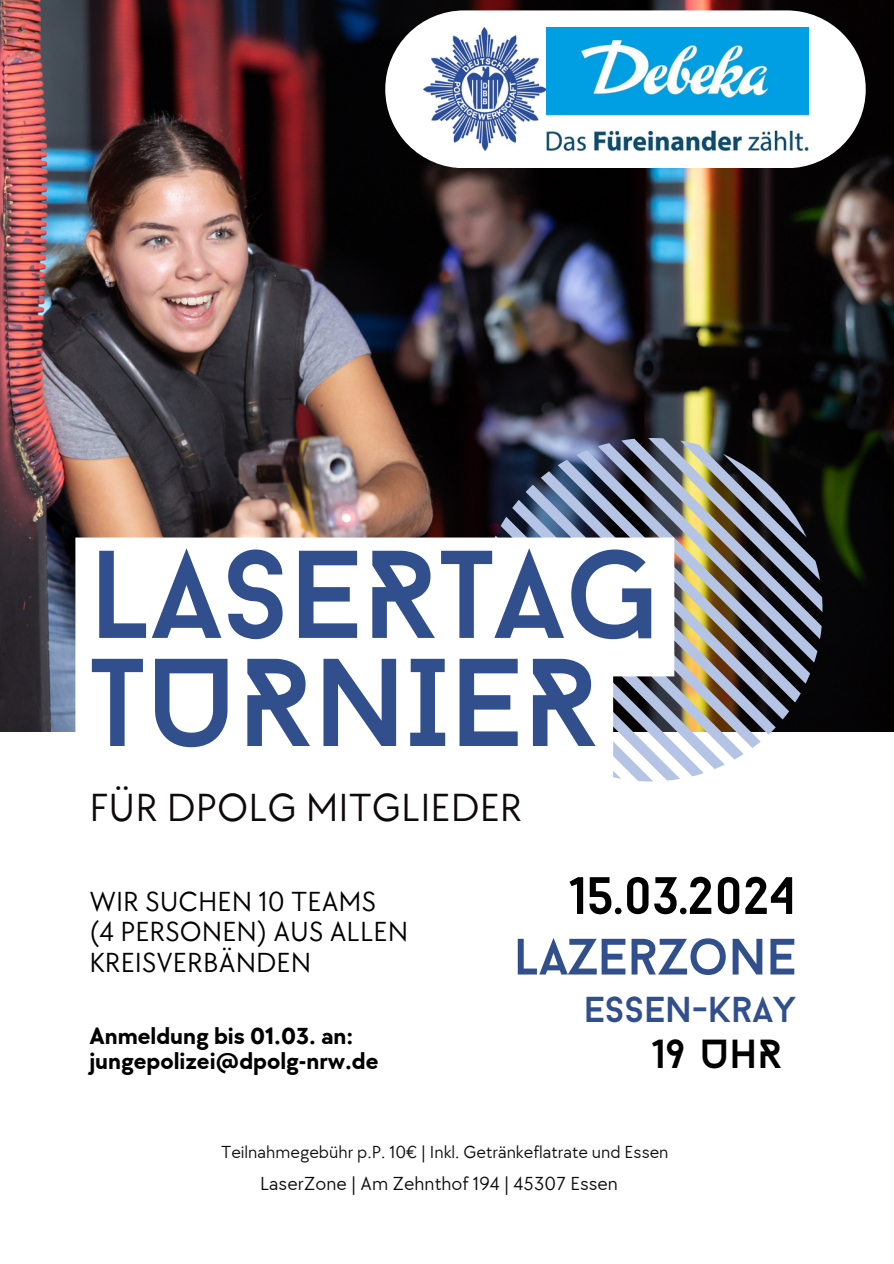
<style>
.page{position:relative;width:894px;height:1264px;background:#fff}
.page>*{position:absolute;margin:0;border:0;box-sizing:border-box;transform-origin:0 0}
.t1{font:124.5px/108px "Baron Neue";color:#314f8d}
.t2{font:52.5px "Baron Neue";color:#000}
.t3{font:51px "Baron Neue";color:#314f8d}
.t4{font:40.5px "TT Chocolates";color:#0e0a0c}
.t5{font:40.5px "Baron Neue";color:#000}
.t6{font:36px "Baron Neue";color:#314f8d}
.t7{font:28.5px/30.3px "TT Chocolates";color:#000}
.t8{font:700 24px/24.8px "TT Chocolates";color:#000}
.t9{font:19.5px "TT Chocolates";color:#0e0a0c}
.t10{font:18px "TT Chocolates";color:#0e0a0c}
</style>
<div class="page">
<img style="left:0;top:0;width:893px;height:731px">
<img style="left:479px;top:438px;width:343px;height:342px">
<div style="left:385px;top:10px;width:480px;height:158px;background:#fff;border-radius:79px"></div>
<img style="left:423px;top:28px;width:385px;height:123px">
<svg style="left:75px;top:537px;width:599px;height:245px"></svg>
<p class="t1" style="left:89px;top:552px;width:572px">LASERTAG<br>TURNIER</p>
<h5 class="t4" style="left:89px;top:784px;width:434px">FÜR DPOLG MITGLIEDER</h5>
<h6 class="t7" style="left:89px;top:887px;width:320px">WIR SUCHEN 10 TEAMS<br>(4 PERSONEN) AUS ALLEN<br>KREISVERBÄNDEN</h6>
<h2 class="t8" style="left:89px;top:1024px;width:290px">Anmeldung bis 01.03. an: jungepolizei@dpolg-nrw.de</h2>
<h1 class="t2" style="left:569px;top:874px;width:228px">15.03.2024</h1>
<h3 class="t3" style="left:513px;top:936px;width:284px">LAZERZONE</h3>
<p class="t6" style="left:583px;top:995px;width:214px">ESSEN-KRAY</p>
<h3 class="t5" style="left:652px;top:1037px;width:131px">19 UHR</h3>
<h2 class="t10" style="left:221px;top:1141px;width:449px">Teilnahmegebühr p.P. 10€ | Inkl. Getränkeflatrate und Essen</h2>
<h4 class="t9" style="left:260px;top:1172px;width:359px">LaserZone | Am Zehnthof 194 | 45307 Essen</h4>
</div>
